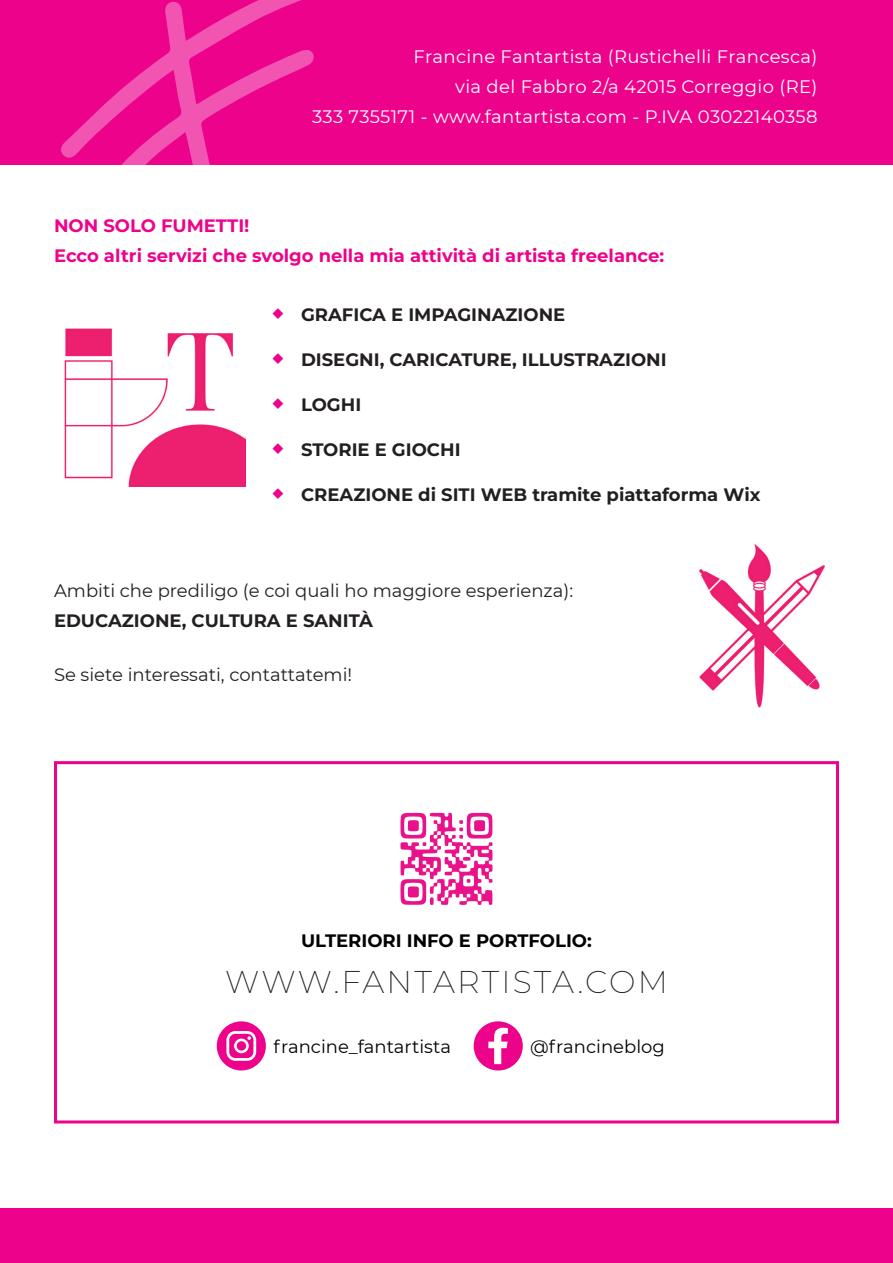
<style>
.page{position:relative;width:893px;height:1263px;background:#fff}
.page>*{position:absolute;margin:0;border:0;box-sizing:border-box;transform-origin:0 0}
.t1{font:200 31.5px "Montserrat";letter-spacing:.07em;color:#231f20}
.t2{font:700 18px "Montserrat";color:#231f20}
.t3{font:18px/30px "Montserrat";letter-spacing:.02em;color:#fff;text-align:right}
.t4{font:18px "Montserrat";color:#231f20}
.t5{font:700 18px/30px "Montserrat";color:#ed028c}
.t6{font:18px "Montserrat";color:#000}
.t7{font:700 18px "Montserrat";color:#000}
.s1{font-family:"P22 Underground";font-weight:800;font-size:31.5px;color:#ed028c}
</style>
<div class="page">
<div style="left:0;top:1209px;width:893px;height:54px;background:#ed028c"></div>
<div style="left:0;top:0;width:893px;height:165px;background:#ed028c"></div>
<svg style="left:61px;top:0;width:253px;height:165px"></svg>
<img style="left:699px;top:544px;width:126px;height:164px">
<img style="left:64px;top:328px;width:181px;height:159px">
<svg style="left:400px;top:813px;width:92px;height:92px"></svg>
<svg style="left:474px;top:1021px;width:49px;height:49px"></svg>
<svg style="left:217px;top:1021px;width:49px;height:49px"></svg>
<div style="left:54px;top:761px;width:785px;height:362px;border:3px solid #ed028c"></div>
<p class="t3" style="left:312px;top:41px;width:507px">Francine Fantartista (Rustichelli Francesca)<br>via del Fabbro 2/a 42015 Correggio (RE)<br>333 7355171 - www.fantartista.com - P.IVA 03022140358</p>
<p class="t5" style="left:54px;top:210px;width:612px">NON SOLO FUMETTI!<br>Ecco altri servizi che svolgo nella mia attività di artista freelance:</p>
<p class="t2" style="left:270px;top:302px;width:297px"><span class="s1">•</span> GRAFICA E IMPAGINAZIONE</p>
<p class="t2" style="left:270px;top:347px;width:398px"><span class="s1">•</span> DISEGNI, CARICATURE, ILLUSTRAZIONI</p>
<p class="t2" style="left:270px;top:392px;width:93px"><span class="s1">•</span> LOGHI</p>
<p class="t2" style="left:270px;top:437px;width:192px"><span class="s1">•</span> STORIE E GIOCHI</p>
<p class="t2" style="left:270px;top:482px;width:492px"><span class="s1">•</span> CREAZIONE di SITI WEB tramite piattaforma Wix</p>
<p class="t4" style="left:54px;top:578px;width:521px">Ambiti che prediligo (e coi quali ho maggiore esperienza):</p>
<p class="t2" style="left:54px;top:608px;width:321px">EDUCAZIONE, CULTURA E SANITÀ</p>
<p class="t4" style="left:54px;top:662px;width:300px">Se siete interessati, contattatemi!</p>
<p class="t7" style="left:301px;top:927px;width:292px">ULTERIORI INFO E PORTFOLIO:</p>
<h1 class="t1" style="left:225px;top:961px;width:444px">WWW.FANTARTISTA.COM</h1>
<p class="t6" style="left:274px;top:1034px;width:179px">francine_fantartista</p>
<p class="t6" style="left:530px;top:1034px;width:136px">@francineblog</p>
</div>
